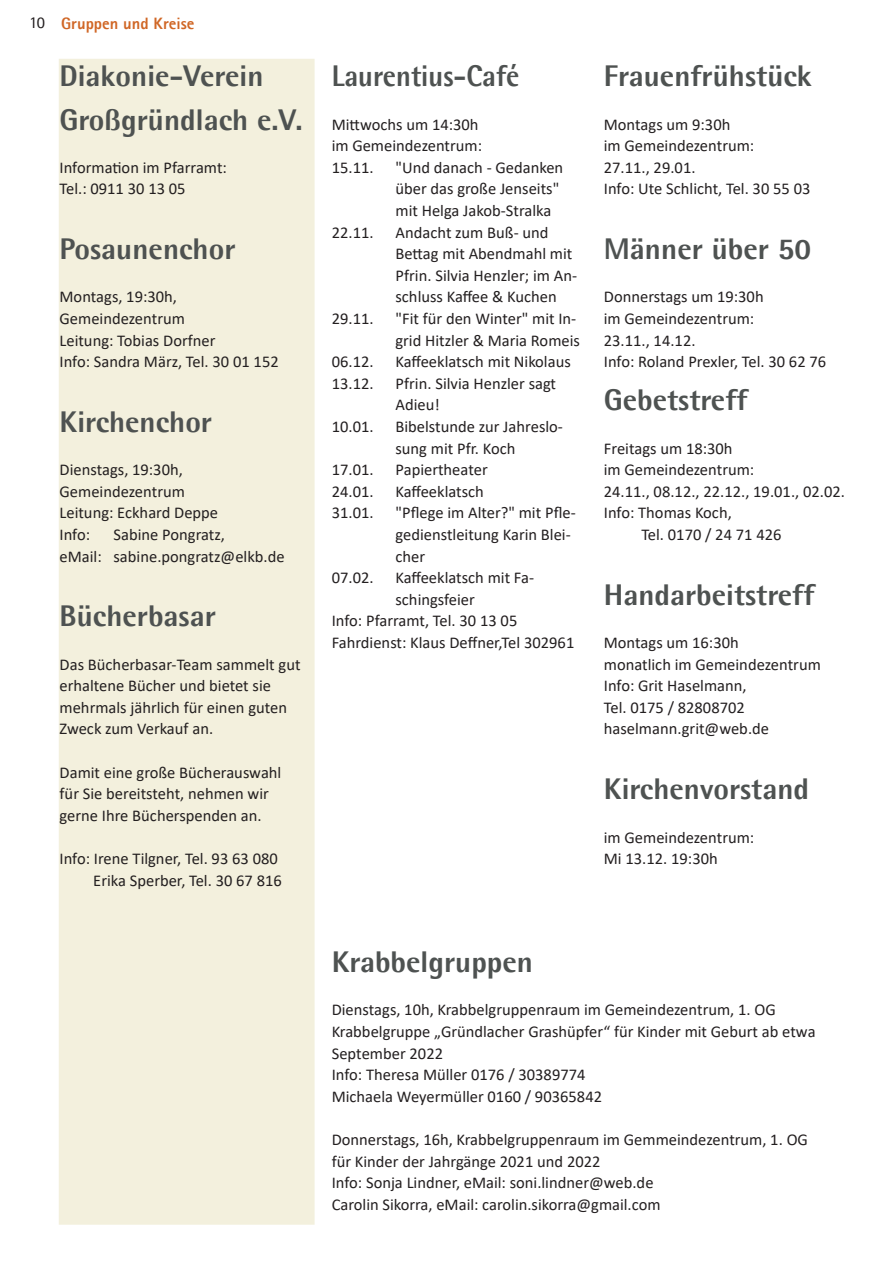
<style>
.page{position:relative;width:893px;height:1263px;background:#fff}
.page>*{position:absolute;margin:0;border:0;box-sizing:border-box;transform-origin:0 0}
.t1{font:800 30px/43.2px "Agfa Rotis Semisans";color:#4e5251}
.t2{font:800 30px "Agfa Rotis Semisans";color:#4e5251;scale:.92 1}
.t3{font:16.5px/21.6px "Calibri";color:#231f20}
.t4{font:800 16.5px "Agfa Rotis Sans Serif";color:#d06625}
.t5{font:16.5px "Agfa Rotis Semisans";color:#231f20}
</style>
<div class="page">
<div style="left:60px;top:60px;width:254px;height:1164px;background:#f3f0dd"></div>
<div style="left:59px;top:59px;width:256px;height:1166px;border:2px solid #f3f0dd"></div>
<p class="t5" style="left:29px;top:12px;width:17px">10</p>
<p class="t4" style="left:61px;top:12px;width:135px">Gruppen und Kreise</p>
<h1 class="t1" style="left:60px;top:54px;width:245px">Diakonie-Verein<br>Großgründlach e.V.</h1>
<p class="t3" style="left:60px;top:158px;width:169px">Information im Pfarramt:<br>Tel.: 0911 30 13 05</p>
<h1 class="t1" style="left:60px;top:227px;width:177px">Posaunenchor</h1>
<p class="t3" style="left:60px;top:287px;width:221px">Montags, 19:30h,<br>Gemeindezentrum<br>Leitung: Tobias Dorfner<br>Info: Sandra März, Tel. 30 01 152</p>
<h1 class="t1" style="left:60px;top:400px;width:154px">Kirchenchor</h1>
<p class="t3" style="left:60px;top:460px;width:160px">Dienstags, 19:30h,<br>Gemeindezentrum<br>Leitung: Eckhard Deppe<br>Info:</p>
<p class="t3" style="left:60px;top:525px;width:227px;text-align:center">Sabine Pongratz,<br>eMail: sabine.pongratz@elkb.de</p>
<h1 class="t1" style="left:60px;top:594px;width:158px">Bücherbasar</h1>
<p class="t3" style="left:60px;top:655px;width:243px">Das Bücherbasar‐Team sammelt gut erhaltene Bücher und bietet sie mehrmals jährlich für einen guten<br>Zweck zum Verkauf an.</p>
<p class="t3" style="left:60px;top:763px;width:223px">Damit eine große Bücherauswahl für Sie bereitsteht, nehmen wir gerne Ihre Bücherspenden an.</p>
<p class="t3" style="left:60px;top:849px;width:224px;text-align:right">Info: Irene Tilgner, Tel. 93 63 080<br>Erika Sperber, Tel. 30 67 816</p>
<h1 class="t2" style="left:332px;top:57px;width:206px">Laurentius-Café</h1>
<p class="t3" style="left:332px;top:115px;width:152px">Mittwochs um 14:30h im Gemeindezentrum:<br>15.11.</p>
<p class="t3" style="left:395px;top:158px;width:169px">"Und danach ‐ Gedanken über das große Jenseits" mit Helga Jakob‐Stralka</p>
<p class="t3" style="left:332px;top:223px;width:43px">22.11.</p>
<p class="t3" style="left:395px;top:223px;width:183px">Andacht zum Buß‐ und<br>Bettag mit Abendmahl mit<br>Pfrin. Silvia Henzler; im An‐ schluss Kaffee &amp; Kuchen</p>
<p class="t3" style="left:332px;top:309px;width:43px">29.11.</p>
<p class="t3" style="left:395px;top:309px;width:186px">"Fit für den Winter" mit In‐ grid Hitzler &amp; Maria Romeis</p>
<p class="t3" style="left:332px;top:352px;width:43px">06.12.</p>
<p class="t3" style="left:395px;top:352px;width:177px">Kaffeeklatsch mit Nikolaus</p>
<p class="t3" style="left:332px;top:374px;width:43px">13.12.</p>
<p class="t3" style="left:395px;top:374px;width:162px">Pfrin. Silvia Henzler sagt<br>Adieu!</p>
<p class="t3" style="left:332px;top:417px;width:43px">10.01.</p>
<p class="t3" style="left:395px;top:417px;width:169px">Bibelstunde zur Jahreslo‐ sung mit Pfr. Koch</p>
<p class="t3" style="left:332px;top:460px;width:43px">17.01.</p>
<p class="t3" style="left:395px;top:460px;width:94px">Papiertheater</p>
<p class="t3" style="left:332px;top:482px;width:43px">24.01.</p>
<p class="t3" style="left:395px;top:482px;width:90px">Kaffeeklatsch</p>
<p class="t3" style="left:332px;top:503px;width:43px">31.01.</p>
<p class="t3" style="left:395px;top:503px;width:182px">"Pflege im Alter?" mit Pfle‐ gedienstleitung Karin Blei‐ cher</p>
<p class="t3" style="left:332px;top:568px;width:43px">07.02.</p>
<p class="t3" style="left:395px;top:568px;width:140px">Kaffeeklatsch mit Fa‐</p>
<p class="t3" style="left:395px;top:590px;width:81px">schingsfeier</p>
<p class="t3" style="left:332px;top:611px;width:187px">Info: Pfarramt, Tel. 30 13 05</p>
<p class="t3" style="left:332px;top:633px;width:244px">Fahrdienst: Klaus Deffner,Tel 302961</p>
<h1 class="t1" style="left:604px;top:54px;width:210px">Frauenfrühstück</h1>
<p class="t3" style="left:604px;top:115px;width:208px">Montags um 9:30h<br>im Gemeindezentrum:<br>27.11., 29.01.<br>Info: Ute Schlicht, Tel. 30 55 03</p>
<h1 class="t1" style="left:604px;top:227px;width:209px">Männer über 50</h1>
<p class="t3" style="left:604px;top:287px;width:224px">Donnerstags um 19:30h<br>im Gemeindezentrum:<br>23.11., 14.12.<br>Info: Roland Prexler, Tel. 30 62 76</p>
<h1 class="t1" style="left:604px;top:378px;width:145px">Gebetstreff</h1>
<p class="t3" style="left:604px;top:439px;width:130px">Freitags um 18:30h</p>
<p class="t3" style="left:604px;top:460px;width:152px">im Gemeindezentrum:</p>
<p class="t3" style="left:604px;top:482px;width:243px">24.11., 08.12., 22.12., 19.01., 02.02.</p>
<p class="t3" style="left:604px;top:503px;width:130px">Info: Thomas Koch,</p>
<p class="t3" style="left:641px;top:525px;width:142px">Tel. 0170 / 24 71 426</p>
<h1 class="t1" style="left:604px;top:572px;width:212px">Handarbeitstreff</h1>
<p class="t3" style="left:604px;top:633px;width:219px">Montags um 16:30h<br>monatlich im Gemeindezentrum<br>Info: Grit Haselmann,<br>Tel. 0175 / 82808702 haselmann.grit@web.de</p>
<h1 class="t1" style="left:604px;top:767px;width:207px">Kirchenvorstand</h1>
<p class="t3" style="left:604px;top:827px;width:152px">im Gemeindezentrum:<br>Mi 13.12. 19:30h</p>
<h1 class="t1" style="left:332px;top:940px;width:203px">Krabbelgruppen</h1>
<p class="t3" style="left:332px;top:1000px;width:485px">Dienstags, 10h, Krabbelgruppenraum im Gemeindezentrum, 1. OG Krabbelgruppe „Gründlacher Grashüpfer“ für Kinder mit Geburt ab etwa September 2022<br>Info: Theresa Müller 0176 / 30389774<br>Michaela Weyermüller 0160 / 90365842</p>
<p class="t3" style="left:332px;top:1130px;width:478px">Donnerstags, 16h, Krabbelgruppenraum im Gemmeindezentrum, 1. OG für Kinder der Jahrgänge 2021 und 2022<br>Info: Sonja Lindner, eMail: soni.lindner@web.de<br>Carolin Sikorra, eMail: carolin.sikorra@gmail.com</p>
</div>
